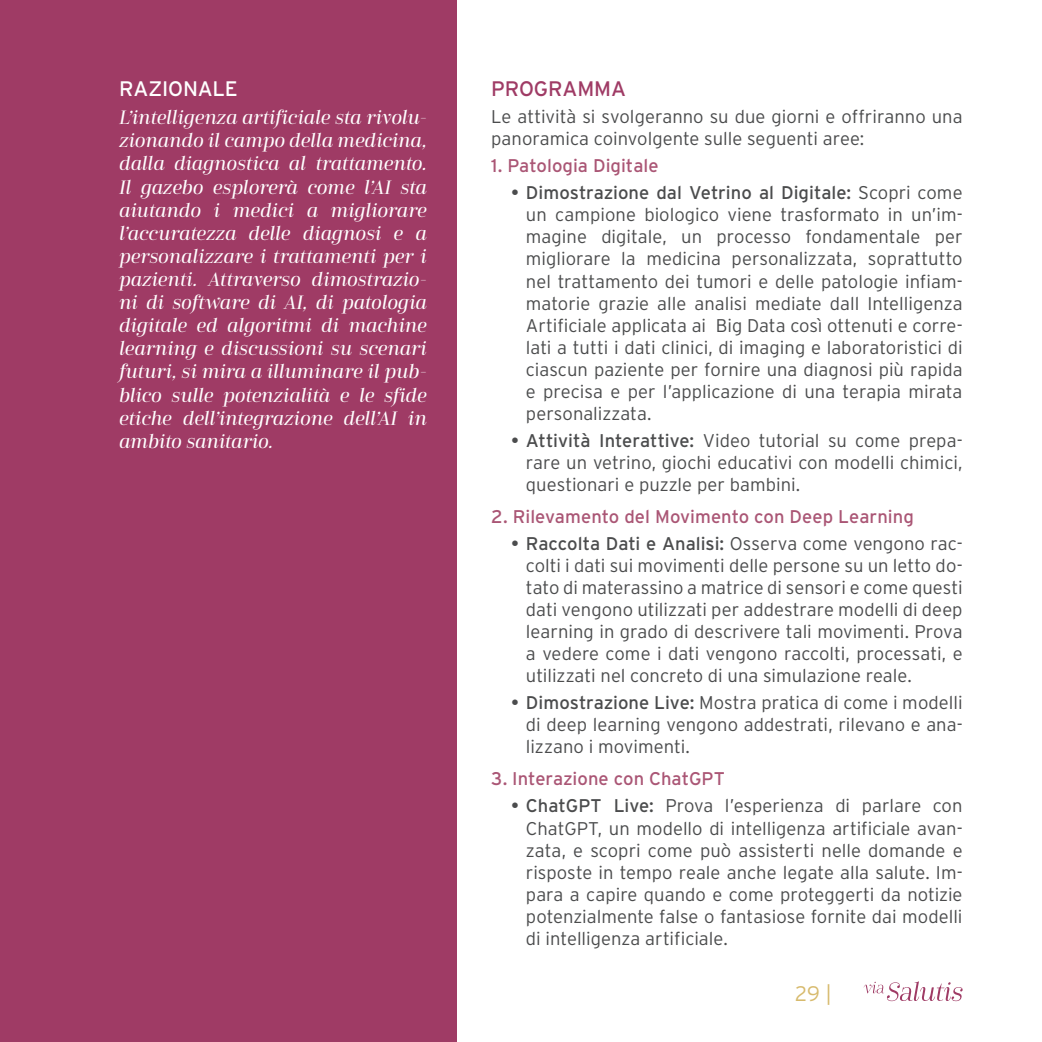
<style>
.page{position:relative;width:1042px;height:1042px;background:#fff}
.page>*{position:absolute;margin:0;border:0;box-sizing:border-box;transform-origin:0 0}
.t1{font:21px "Interstate";letter-spacing:-.01em;color:#fff}
.t2{font:21px "Interstate";letter-spacing:-.01em;color:#9f3b65}
.t3{font:300 21px "Interstate";color:#d7ba6d}
.t4{font:19.25px/23.1px "Cabrito Didone Nor Med It";letter-spacing:-.01em;color:#fff;text-align:justify}
.t5{font:300 18.38px/22.1px "Interstate";color:#4b4c4d;text-align:justify}
.t6{font:18.38px "Interstate";color:#aa5675}
.s1{font-weight:400}
</style>
<div class="page">
<div style="left:0;top:0;width:456px;height:1042px;background:#9f3b65"></div>
<svg style="left:863px;top:981px;width:100px;height:20px"></svg>
<p class="t1" style="left:119px;top:77px;width:120px">RAZIONALE</p>
<p class="t4" style="left:119px;top:106px;width:309px">L’intelligenza artificiale sta rivolu&shy;zionando il campo della medicina, dalla diagnostica al trattamento.<br>Il gazebo esplorerà come l’AI sta aiutando i medici a migliorare l’accuratezza delle diagnosi e a personalizzare i trattamenti per i pazienti. Attraverso dimostrazio&shy;ni di software di AI, di patologia digitale ed algoritmi di machine learning e discussioni su scenari futuri, si mira a illuminare il pub&shy;blico sulle potenzialità e le sfide etiche dell’integrazione dell’AI in ambito sanitario.</p>
<p class="t2" style="left:491px;top:77px;width:136px">PROGRAMMA</p>
<p class="t5" style="left:491px;top:106px;width:473px">Le attività si svolgeranno su due giorni e offriranno una panoramica coinvolgente sulle seguenti aree:</p>
<p class="t6" style="left:491px;top:155px;width:169px">1. Patologia Digitale</p>
<p class="t5" style="left:526px;top:182px;width:438px;text-indent:-15px"><span class="s1">• Dimostrazione dal Vetrino al Digitale:</span> Scopri come un campione biologico viene trasformato in un’im&shy;magine digitale, un processo fondamentale per migliorare la medicina personalizzata, soprattutto nel trattamento dei tumori e delle patologie infiam&shy;matorie grazie alle analisi mediate dall Intelligenza Artificiale applicata ai Big Data così ottenuti e corre&shy;lati a tutti i dati clinici, di imaging e laboratoristici di ciascun paziente per fornire una diagnosi più rapida e precisa e per l’applicazione di una terapia mirata personalizzata.</p>
<p class="t5" style="left:526px;top:429px;width:438px;text-indent:-15px"><span class="s1">• Attività Interattive:</span> Video tutorial su come prepa&shy;rare un vetrino, giochi educativi con modelli chimici, questionari e puzzle per bambini.</p>
<p class="t6" style="left:491px;top:506px;width:424px">2. Rilevamento del Movimento con Deep Learning</p>
<p class="t5" style="left:526px;top:532px;width:438px;text-indent:-15px"><span class="s1">• Raccolta Dati e Analisi:</span> Osserva come vengono rac&shy;colti i dati sui movimenti delle persone su un letto do&shy;tato di materassino a matrice di sensori e come questi dati vengono utilizzati per addestrare modelli di deep learning in grado di descrivere tali movimenti. Prova a vedere come i dati vengono raccolti, processati, e utilizzati nel concreto di una simulazione reale.</p>
<p class="t5" style="left:526px;top:692px;width:438px;text-indent:-15px"><span class="s1">• Dimostrazione Live:</span> Mostra pratica di come i modelli di deep learning vengono addestrati, rilevano e ana&shy;lizzano i movimenti.</p>
<p class="t6" style="left:491px;top:768px;width:235px">3. Interazione con ChatGPT</p>
<p class="t5" style="left:526px;top:795px;width:438px;text-indent:-15px"><span class="s1">• ChatGPT Live:</span> Prova l’esperienza di parlare con ChatGPT, un modello di intelligenza artificiale avan&shy;zata, e scopri come può assisterti nelle domande e risposte in tempo reale anche legate alla salute. Im&shy;para a capire quando e come proteggerti da notizie potenzialmente false o fantasiose fornite dai modelli di intelligenza artificiale.</p>
<p class="t3" style="left:795px;top:981px;width:38px">29 |</p>
</div>
